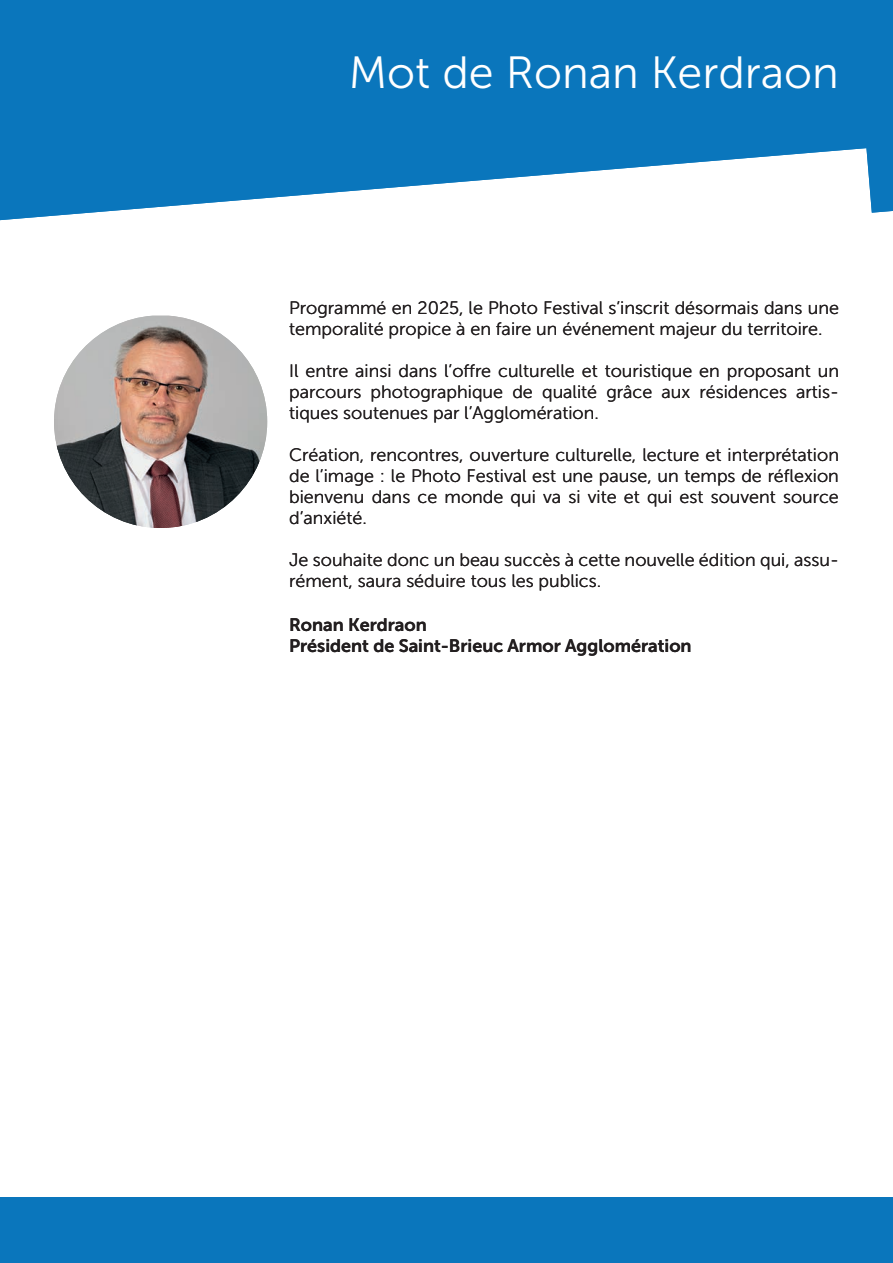
<style>
.page{position:relative;width:893px;height:1263px;background:#fff}
.page>*{position:absolute;margin:0;border:0;box-sizing:border-box;transform-origin:0 0}
.t1{font:45px "Museo Sans 300";color:#fff}
.t2{font:18px/21px "Museo Sans 300";color:#231f20}
.t3{font:18px/21.6px "Museo Sans 700";color:#231f20}
</style>
<div class="page">
<div style="left:0;top:1197px;width:893px;height:66px;background:#0a76bc"></div>
<svg style="left:0;top:0;width:893px;height:213px;background:#2a88c4"></svg>
<img style="left:54px;top:316px;width:213px;height:212px;border-radius:104px">
<h1 class="t1" style="left:349px;top:48px;width:492px">Mot de Ronan Kerdraon</h1>
<h1 class="t1" style="left:518px;top:65px;width:306px">LA SELECTION</h1>
<p class="t2" style="left:289px;top:298px;width:551px">Programmé en 2025, le Photo Festival s’inscrit désormais dans une temporalité propice à en faire un événement majeur du territoire.</p>
<p class="t2" style="left:289px;top:361px;width:551px;text-align:justify">Il entre ainsi dans l’offre culturelle et touristique en proposant un parcours photographique de qualité grâce aux résidences artis&shy;tiques soutenues par l’Agglomération.</p>
<p class="t2" style="left:289px;top:445px;width:551px;text-align:justify">Création, rencontres, ouverture culturelle, lecture et interprétation de l’image : le Photo Festival est une pause, un temps de réflexion bienvenu dans ce monde qui va si vite et qui est souvent source d’anxiété.</p>
<p class="t2" style="left:289px;top:550px;width:551px">Je souhaite donc un beau succès à cette nouvelle édition qui, assu&shy;rément, saura séduire tous les publics.</p>
<p class="t3" style="left:289px;top:614px;width:404px">Ronan Kerdraon<br>Président de Saint-Brieuc Armor Agglomération</p>
<p class="t2" style="left:463px;top:361px;width:7px">f</p>
</div>
